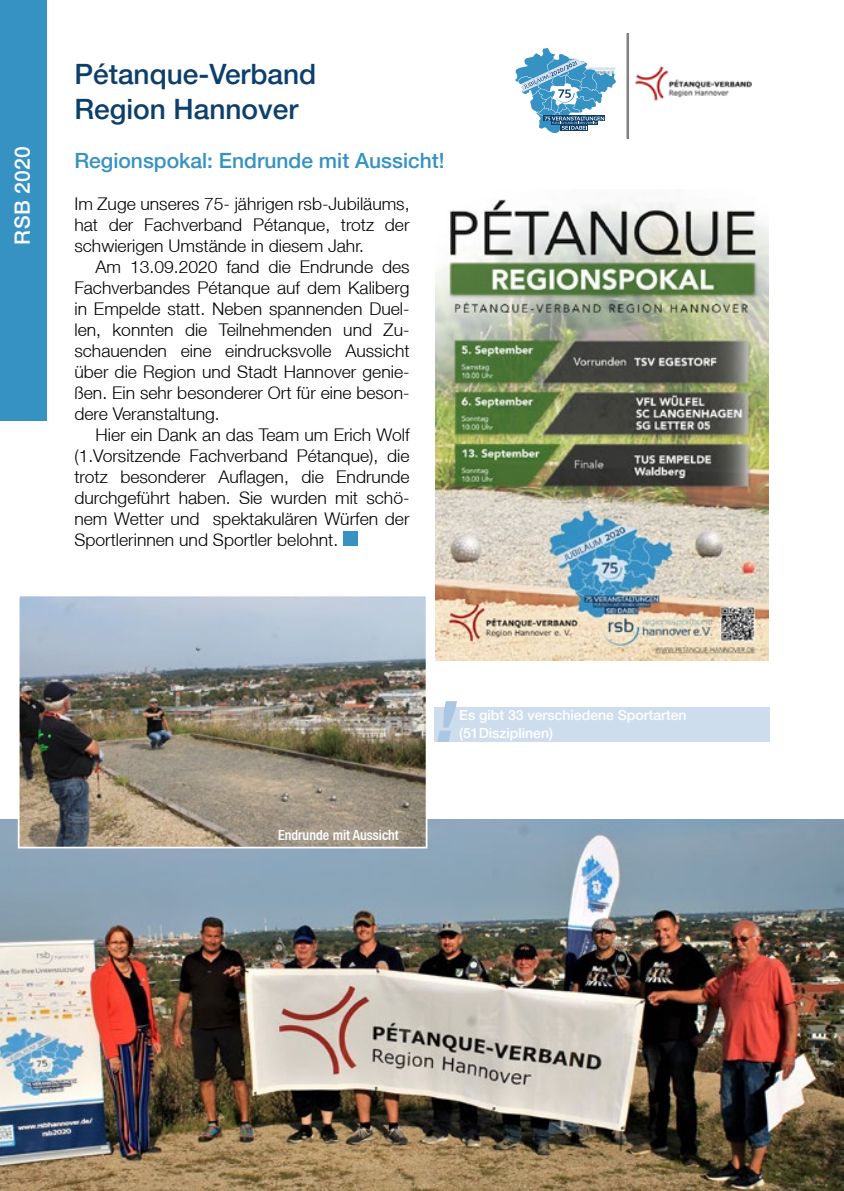
<style>
.page{position:relative;width:844px;height:1191px;background:#fff}
.page>*{position:absolute;margin:0;border:0;box-sizing:border-box;transform-origin:0 0}
.t1{font:500 28px/35px "Helvetica Neue LT";color:#0c3f6c}
.t2{font:500 21px "Helvetica Neue LT";color:#3692c3}
.t3{font:500 21px "Helvetica Neue LT";letter-spacing:.02em;color:#fff}
.t4{font:300 17.5px/21px "Helvetica Neue LT";color:#000;text-align:justify}
.t5{font:500 14px/17.5px "Helvetica Neue LT";color:#fff}
.t6{font:500 condensed 14px "Helvetica Neue LT";color:#fff}
</style>
<div class="page">
<img style="left:0;top:819px;width:843px;height:372px">
<div style="left:434px;top:707px;width:335px;height:34px;background:#ceddee"></div>
<svg style="left:437px;top:701px;width:20px;height:41px"></svg>
<div style="left:343px;top:531px;width:15px;height:15px;background:#3692c3"></div>
<img style="left:626px;top:34px;width:126px;height:105px">
<img style="left:435px;top:199px;width:333px;height:461px">
<img style="left:21px;top:597px;width:403px;height:248px">
<div style="left:18px;top:594px;width:409px;height:254px;border:2px solid #fff"></div>
<svg style="left:515px;top:48px;width:100px;height:85px"></svg>
<div style="left:268px;top:819px;width:141px;height:32px;background:#fff;opacity:.5"></div>
<hr style="left:843px;top:601px;width:1px;height:54px;background:#3692c3">
<div style="left:0;top:0;width:46px;height:420px;background:#3692c3"></div>
<p class="t3" style="left:10px;top:244px;width:100px;rotate:-90deg">RSB 2020</p>
<h1 class="t1" style="left:74px;top:56px;width:243px">Pétanque-Verband<br>Region Hannover</h1>
<p class="t2" style="left:74px;top:148px;width:371px">Regionspokal: Endrunde mit Aussicht!</p>
<p class="t4" style="left:74px;top:193px;width:336px">Im Zuge unseres 75- jährigen rsb-Jubiläums, hat der Fachverband Pétanque, trotz der schwierigen Umstände in diesem Jahr.</p>
<p class="t4" style="left:74px;top:256px;width:336px;text-indent:21px">Am 13.09.2020 fand die Endrunde des Fachverbandes Pétanque auf dem Kaliberg in Empelde statt. Neben spannenden Duel&shy;len, konnten die Teilnehmenden und Zu&shy;schauenden eine eindrucksvolle Aussicht über die Region und Stadt Hannover genie&shy;ßen. Ein sehr besonderer Ort für eine beson&shy;dere Veranstaltung.</p>
<p class="t4" style="left:74px;top:424px;width:336px;text-indent:21px">Hier ein Dank an das Team um Erich Wolf (1.Vorsitzende Fachverband Pétanque), die trotz besonderer Auflagen, die Endrunde durchgeführt haben. Sie wurden mit schö&shy;nem Wetter und spektakulären Würfen der Sportlerinnen und Sportler belohnt.</p>
<p class="t6" style="left:278px;top:827px;width:122px">Endrunde mit Aussicht</p>
<p class="t5" style="left:459px;top:706px;width:229px">Es gibt 33 verschiedene Sportarten (51Disziplinen)</p>
</div>
